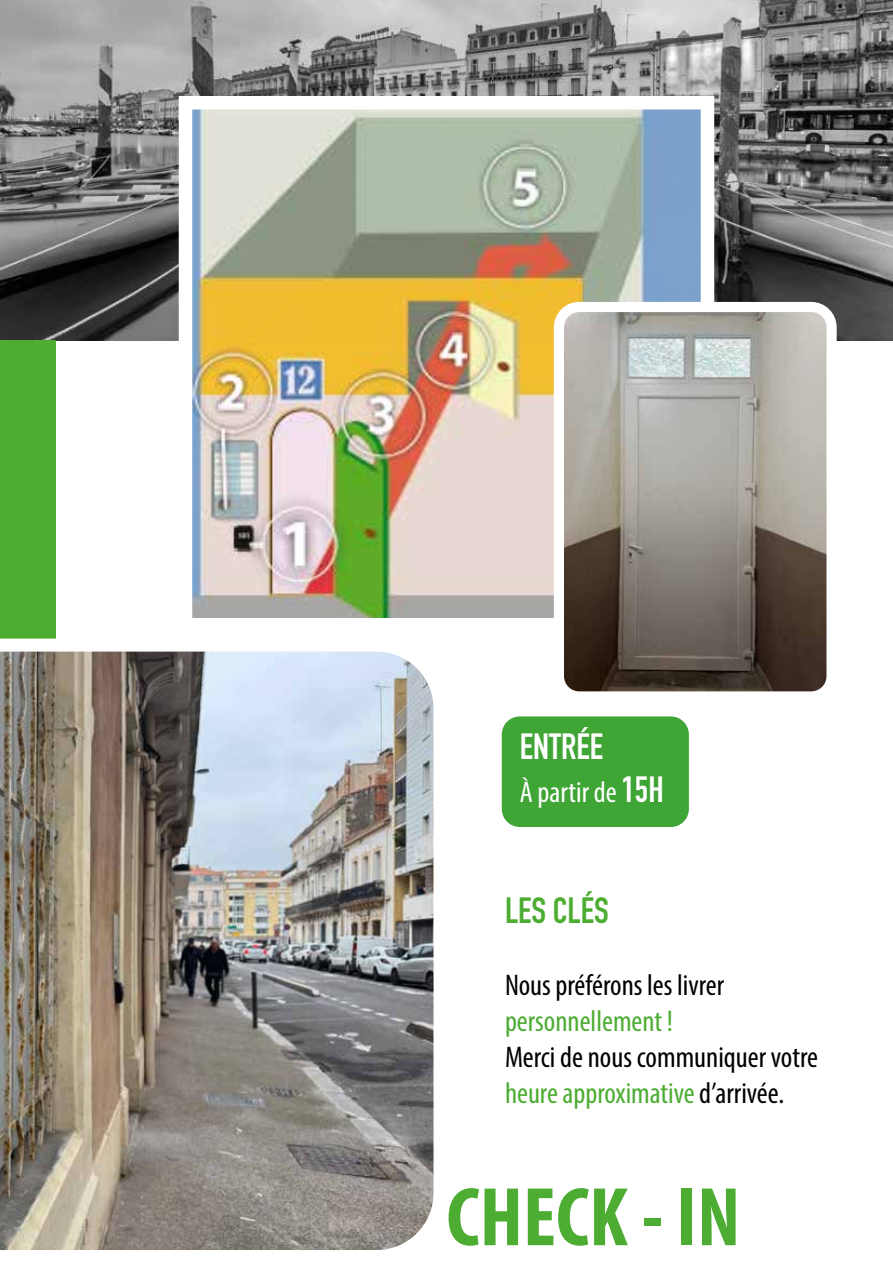
<style>
.page{position:relative;width:893px;height:1263px;background:#fff}
.page>*{position:absolute;margin:0;border:0;box-sizing:border-box;transform-origin:0 0}
.t1{font:700 condensed 84px "Myriad Pro";color:#4dad33}
.t2{font:700 36px "DIN Condensed";color:#4dad33}
.t3{font:700 36px "DIN Condensed";color:#fff}
.t4{font:condensed 30px/36px "Myriad Pro";color:#000}
.t5{font:condensed 30px "Myriad Pro";color:#4dad33}
.t6{font:condensed 30px "Myriad Pro";color:#fff}
.s1{font-family:"DIN Condensed";font-weight:700;font-stretch:normal;font-size:36px}
.s2{color:#4dad33}
</style>
<div class="page">
<img style="left:0;top:0;width:893px;height:340px">
<img style="left:194px;top:111px;width:505px;height:505px">
<div style="left:179px;top:96px;width:535px;height:535px;border:14px solid #fff"></div>
<div style="left:502px;top:716px;width:187px;height:111px;background:#3fa535;border-radius:18px"></div>
<div style="left:0;top:340px;width:55px;height:887px;background:#4dad33"></div>
<img style="left:0;top:639px;width:434px;height:611px">
<img style="left:559px;top:307px;width:273px;height:383px">
<div style="left:554px;top:302px;width:283px;height:399px;border:10px solid #fff;border-radius:20px"></div>
<p class="t3" style="left:520px;top:722px;width:85px">ENTRÉE</p>
<p class="t6" style="left:520px;top:774px;width:145px">À partir de <span class="s1">15H</span></p>
<p class="t2" style="left:505px;top:886px;width:105px">LES CLÉS</p>
<p class="t4" style="left:505px;top:967px;width:221px">Nous préférons les livrer</p>
<p class="t5" style="left:505px;top:1003px;width:169px">personnellement !</p>
<p class="t4" style="left:505px;top:1039px;width:314px">Merci de nous communiquer votre <span class="s2">heure approximative</span> d’arrivée.</p>
<h1 class="t1" style="left:446px;top:1165px;width:295px">CHECK - IN</h1>
</div>
